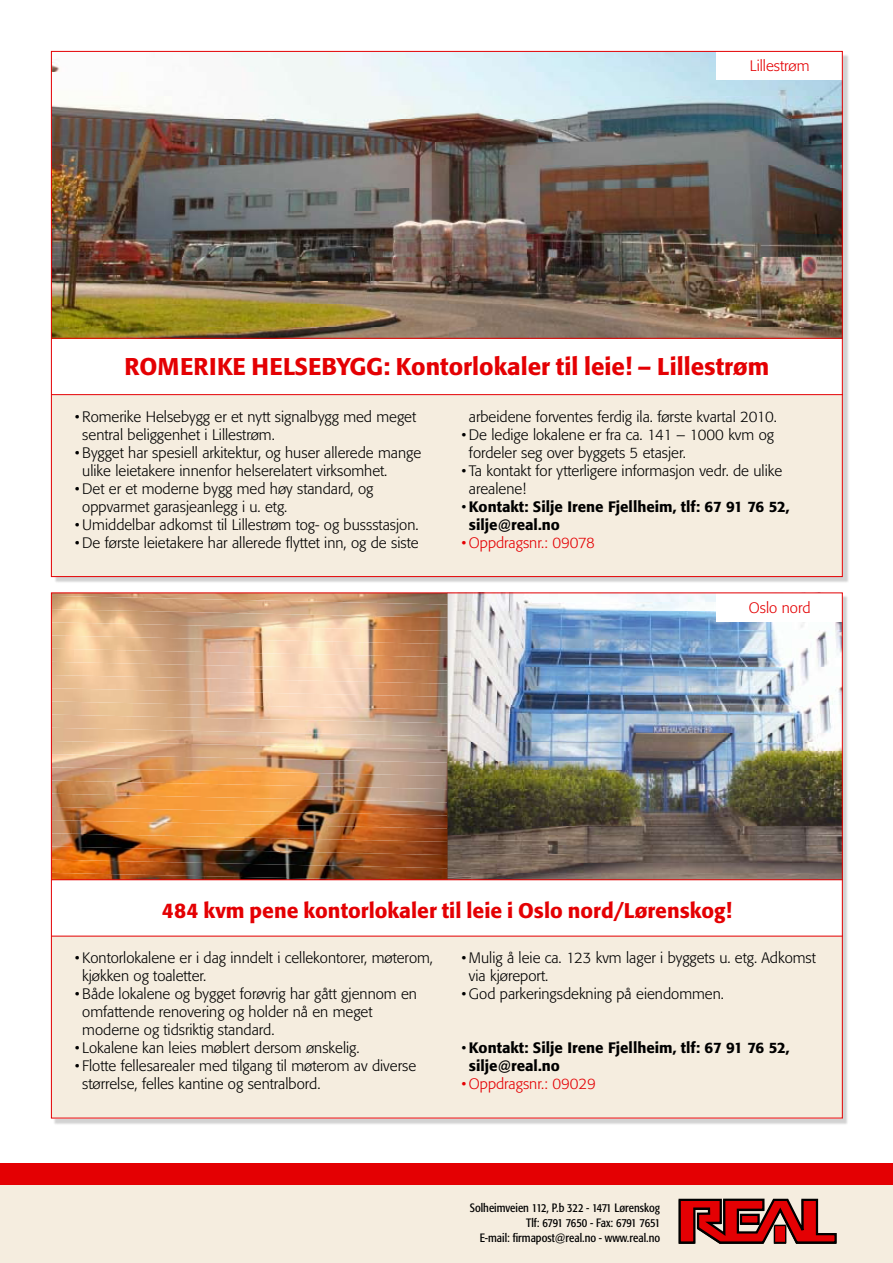
<style>
.page{position:relative;width:893px;height:1263px;background:#fff}
.page>*{position:absolute;margin:0;border:0;box-sizing:border-box;transform-origin:0 0}
.t1{font:500 24px "Formata";color:#e40003}
.t2{font:500 21px "Formata";color:#e40003}
.t3{font:300 15px/18px "Formata";color:#000}
.t4{font:500 15px/18px "Formata";color:#000}
.t5{font:300 15px "Formata";color:#e40003}
.t6{font:condensed 12px/15px "Formata";color:#000;text-align:right}
.s1{font-weight:300}
</style>
<div class="page">
<div style="left:54px;top:54px;width:801px;height:535px;background:#000;opacity:.18"></div>
<div style="left:52px;top:52px;width:791px;height:525px;background:#fff"></div>
<div style="left:53px;top:595px;width:801px;height:536px;background:#000;opacity:.18"></div>
<div style="left:51px;top:593px;width:791px;height:525px;background:#fff"></div>
<div style="left:0;top:1183px;width:893px;height:80px;background:#f5eddf"></div>
<div style="left:0;top:1163px;width:893px;height:22px;background:#e40003"></div>
<svg style="left:678px;top:1198px;width:159px;height:46px"></svg>
<div style="left:51px;top:395px;width:791px;height:182px;background:#f5eddf"></div>
<img style="left:53px;top:53px;width:788px;height:285px">
<div style="left:716px;top:52px;width:126px;height:28px;background:#fff"></div>
<hr style="left:51px;top:394px;width:791px;height:1px;background:#e40003">
<hr style="left:51px;top:338px;width:791px;height:1px;background:#e40003">
<div style="left:51px;top:936px;width:791px;height:182px;background:#f5eddf"></div>
<img style="left:448px;top:594px;width:393px;height:285px">
<img style="left:53px;top:594px;width:395px;height:2px">
<img style="left:53px;top:596px;width:395px;height:13px">
<img style="left:53px;top:609px;width:395px;height:13px">
<img style="left:53px;top:622px;width:395px;height:13px">
<img style="left:53px;top:635px;width:395px;height:14px">
<img style="left:53px;top:649px;width:395px;height:13px">
<img style="left:53px;top:662px;width:395px;height:13px">
<img style="left:53px;top:675px;width:395px;height:13px">
<img style="left:53px;top:688px;width:395px;height:13px">
<img style="left:53px;top:701px;width:395px;height:13px">
<img style="left:53px;top:714px;width:395px;height:14px">
<img style="left:53px;top:728px;width:395px;height:13px">
<img style="left:53px;top:741px;width:395px;height:13px">
<img style="left:53px;top:754px;width:395px;height:13px">
<img style="left:53px;top:767px;width:395px;height:13px">
<img style="left:53px;top:780px;width:395px;height:14px">
<img style="left:53px;top:794px;width:395px;height:13px">
<img style="left:53px;top:807px;width:395px;height:13px">
<img style="left:53px;top:820px;width:395px;height:13px">
<img style="left:53px;top:833px;width:395px;height:13px">
<img style="left:53px;top:846px;width:395px;height:14px">
<img style="left:53px;top:860px;width:395px;height:19px">
<img style="left:53px;top:873px;width:325px;height:6px">
<div style="left:716px;top:593px;width:126px;height:29px;background:#fff"></div>
<hr style="left:51px;top:936px;width:791px;height:1px;background:#e40003">
<hr style="left:51px;top:879px;width:791px;height:1px;background:#e40003">
<p class="t5" style="left:750px;top:57px;width:61px">Lillestrøm</p>
<h1 class="t1" style="left:125px;top:352px;width:646px">ROMERIKE HELSEBYGG: Kontorlokaler til leie! – Lillestrøm</h1>
<p class="t3" style="left:82px;top:408px;width:335px;text-indent:-8px">• Romerike Helsebygg er et nytt signalbygg med meget sentral beliggenhet i Lillestrøm.</p>
<p class="t3" style="left:82px;top:444px;width:340px;text-indent:-8px">• Bygget har spesiell arkitektur, og huser allerede mange ulike leietakere innenfor helserelatert virksomhet.</p>
<p class="t3" style="left:82px;top:480px;width:293px;text-indent:-8px">• Det er et moderne bygg med høy standard, og oppvarmet garasjeanlegg i u. etg.</p>
<p class="t3" style="left:75px;top:516px;width:345px">• Umiddelbar adkomst til Lillestrøm tog- og bussstasjon.</p>
<p class="t3" style="left:75px;top:534px;width:345px">• De første leietakere har allerede flyttet inn, og de siste</p>
<p class="t3" style="left:469px;top:408px;width:309px">arbeidene forventes ferdig ila. første kvartal 2010.</p>
<p class="t3" style="left:469px;top:426px;width:307px;text-indent:-8px">• De ledige lokalene er fra ca. 141 – 1000 kvm og fordeler seg over byggets 5 etasjer.</p>
<p class="t3" style="left:469px;top:462px;width:315px;text-indent:-8px">• Ta kontakt for ytterligere informasjon vedr. de ulike arealene!</p>
<p class="t4" style="left:469px;top:498px;width:322px;text-indent:-8px"><span class="s1">•</span> Kontakt: Silje Irene Fjellheim, tlf: 67 91 76 52, silje@real.no</p>
<p class="t5" style="left:461px;top:534px;width:135px">• Oppdragsnr.: 09078</p>
<p class="t5" style="left:749px;top:599px;width:63px">Oslo nord</p>
<h2 class="t2" style="left:162px;top:897px;width:571px">484 kvm pene kontorlokaler til leie i Oslo nord/Lørenskog!</h2>
<p class="t3" style="left:82px;top:949px;width:352px;text-indent:-8px">• Kontorlokalene er i dag inndelt i cellekontorer, møterom, kjøkken og toaletter.</p>
<p class="t3" style="left:82px;top:985px;width:336px;text-indent:-8px">• Både lokalene og bygget forøvrig har gått gjennom en omfattende renovering og holder nå en meget moderne og tidsriktig standard.</p>
<p class="t3" style="left:75px;top:1039px;width:286px">• Lokalene kan leies møblert dersom ønskelig.</p>
<p class="t3" style="left:82px;top:1057px;width:335px;text-indent:-8px">• Flotte fellesarealer med tilgang til møterom av diverse størrelse, felles kantine og sentralbord.</p>
<p class="t3" style="left:469px;top:949px;width:348px;text-indent:-8px">• Mulig å leie ca. 123 kvm lager i byggets u. etg. Adkomst via kjøreport.</p>
<p class="t3" style="left:461px;top:985px;width:264px">• God parkeringsdekning på eiendommen.</p>
<p class="t4" style="left:469px;top:1039px;width:322px;text-indent:-8px"><span class="s1">•</span> Kontakt: Silje Irene Fjellheim, tlf: 67 91 76 52, silje@real.no</p>
<p class="t5" style="left:461px;top:1075px;width:136px">• Oppdragsnr.: 09029</p>
<p class="t6" style="left:470px;top:1200px;width:192px">Solheimveien 112, P.b 322 - 1471 Lørenskog<br>Tlf: 6791 7650 - Fax: 6791 7651<br>E-mail: firmapost@real.no - www.real.no</p>
</div>
